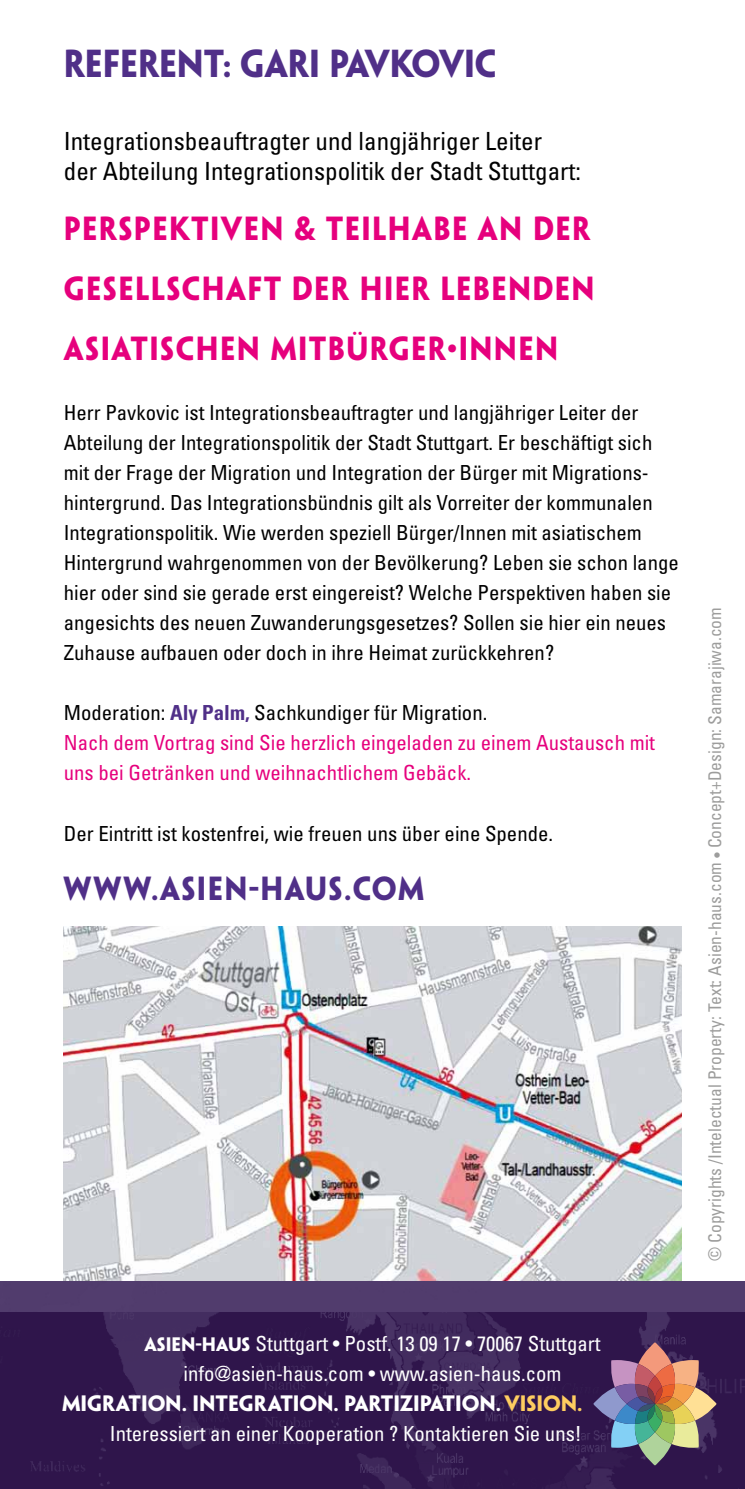
<style>
.page{position:relative;width:745px;height:1489px;background:#fff}
.page>*{position:absolute;margin:0;border:0;box-sizing:border-box;transform-origin:0 0}
.t1{font:700 35px "Penumbra Sans Std";color:#502f88;scale:.94 1}
.t2{font:700 30px/60px "Penumbra Sans Std";letter-spacing:.05em;color:#e6007d;scale:.94 1}
.t3{font:700 30px "Penumbra Sans Std";letter-spacing:.05em;color:#502f88;scale:.94 1}
.t4{font:condensed 25px/30px "Univers LT Std";color:#000}
.t5{font:condensed 20.75px/30px "Univers LT Std";color:#000}
.t6{font:condensed 20.75px/30px "Univers LT Std";color:#e6007d}
.t7{font:condensed 20.75px/30px "Univers LT Std";color:#fff;text-align:center}
.t8{font:700 20px "Penumbra Sans Std";color:#fff}
.t9{font:condensed 17.5px "Univers LT Std";color:#9d9d9c}
.s1{color:#000}
.s2{font-weight:700;color:#502f88}
.s3{font-family:"Penumbra Sans Std";font-weight:700;font-stretch:normal;font-size:17.5px}
.s4{color:#fecd60}
</style>
<div class="page">
<img style="left:0;top:1311px;width:744px;height:177px">
<svg style="left:593px;top:1342px;width:123px;height:123px;background:#7a6670"></svg>
<img style="left:64px;top:926px;width:616px;height:355px">
<div style="left:0;top:1281px;width:744px;height:30px;background:#513c6d"></div>
<h1 class="t1" style="left:64px;top:41px;width:462px">REFERENT: GARI PAVKOVIC</h1>
<p class="t4" style="left:64px;top:126px;width:518px">Integrationsbeauftragter und langjähriger Leiter der Abteilung Integrationspolitik der Stadt Stuttgart:</p>
<h2 class="t2" style="left:64px;top:198px;width:565px">PERSPEKTIVEN &amp; TEILHABE AN DER<br>GESELLSCHAFT DER HIER LEBENDEN<br>ASIATISCHEN MITBÜRGER•INNEN</h2>
<p class="t5" style="left:64px;top:397px;width:616px">Herr Pavkovic ist Integrationsbeauftragter und langjähriger Leiter der Abteilung der Integrationspolitik der Stadt Stuttgart. Er beschäftigt sich mit der Frage der Migration und Integration der Bürger mit Migrations&shy;hintergrund. Das Integrationsbündnis gilt als Vorreiter der kommunalen Integrationspolitik. Wie werden speziell Bürger/Innen mit asiatischem Hintergrund wahrgenommen von der Bevölkerung? Leben sie schon lange hier oder sind sie gerade erst eingereist? Welche Perspektiven haben sie angesichts des neuen Zuwanderungsgesetzes? Sollen sie hier ein neues Zuhause aufbauen oder doch in ihre Heimat zurückkehren?</p>
<p class="t6" style="left:64px;top:697px;width:592px"><span class="s1">Moderation:</span> <span class="s2">Aly Palm,</span> <span class="s1">Sachkundiger für Migration.<br></span>Nach dem Vortrag sind Sie herzlich eingeladen zu einem Austausch mit uns bei Getränken und weihnachtlichem Gebäck.</p>
<p class="t5" style="left:64px;top:817px;width:490px">Der Eintritt ist kostenfrei, wie freuen uns über eine Spende.</p>
<h2 class="t3" style="left:64px;top:869px;width:384px">WWW.ASIEN-HAUS.COM</h2>
<p class="t7" style="left:144px;top:1327px;width:457px"><span class="s3">ASIEN-HAUS</span> Stuttgart • Postf. 13 09 17 • 70067 Stuttgart info@asien-haus.com • www.asien-haus.com</p>
<p class="t8" style="left:62px;top:1390px;width:521px">MIGRATION. INTEGRATION. PARTIZIPATION. <span class="s4">VISION.</span></p>
<p class="t7" style="left:110px;top:1417px;width:473px">Interessiert an einer Kooperation ? Kontaktieren Sie uns!</p>
<p class="t9" style="left:703px;top:1260px;width:655px;rotate:-90deg">© Copyrights /Intelectual Property: Text: Asien-haus.com • Concept+Design: Samarajiwa.com</p>
</div>
